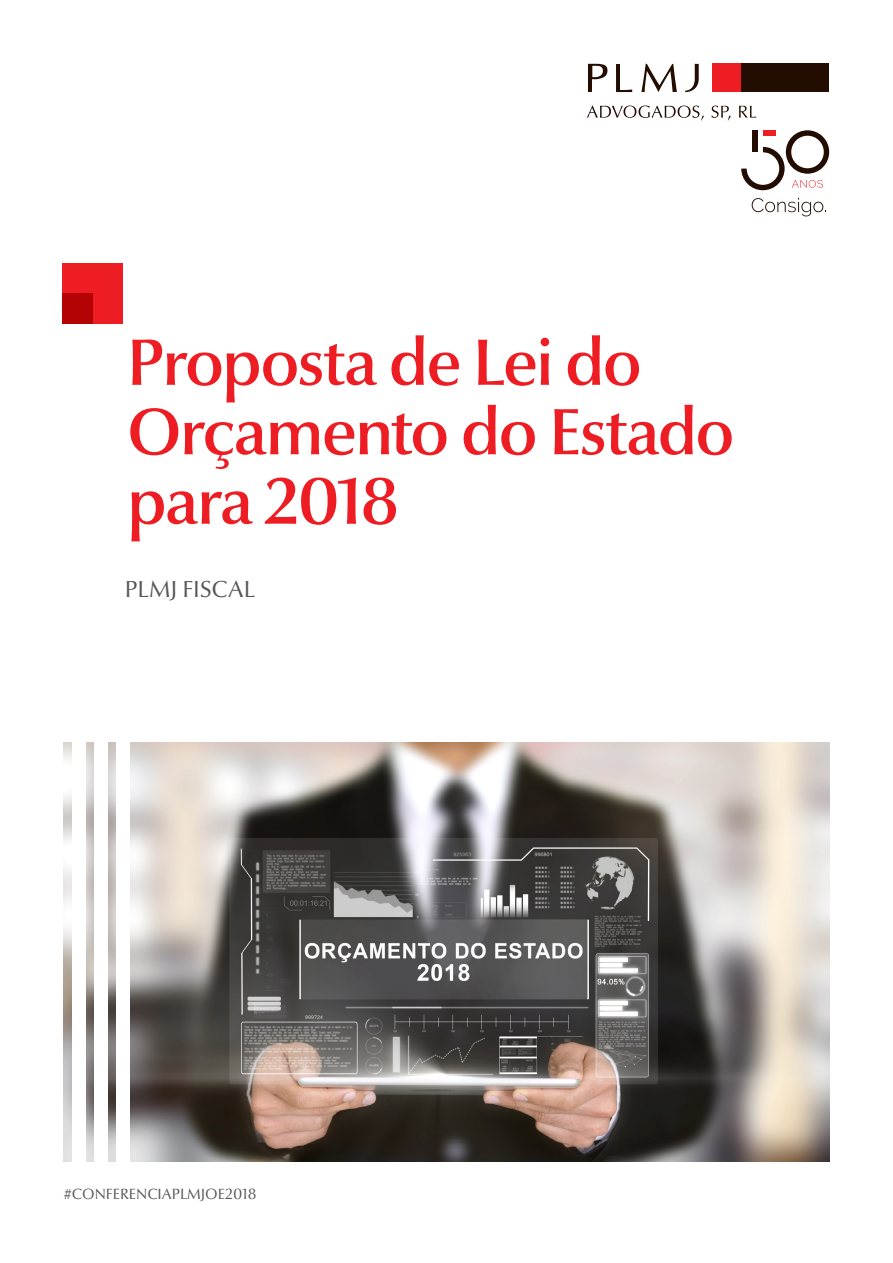
<style>
.page{position:relative;width:893px;height:1263px;background:#fff}
.page>*{position:absolute;margin:0;border:0;box-sizing:border-box;transform-origin:0 0}
.t1{font:600 66.15px/69.4px "Optima Nova LT";letter-spacing:-.035em;color:#ee1d23}
.t2{font:23.4px "Optima Nova LT";color:#57585a}
.t3{font:15px "Optima Nova LT";color:#57585a}
</style>
<div class="page">
<div style="left:62px;top:263px;width:61px;height:60px;background:#ee1d23"></div>
<div style="left:62px;top:293px;width:30px;height:30px;background:#b40305"></div>
<img style="left:64px;top:742px;width:765px;height:419px">
<div style="left:94px;top:733px;width:14px;height:433px;background:#fff"></div>
<div style="left:116px;top:733px;width:14px;height:433px;background:#fff"></div>
<div style="left:72px;top:733px;width:13px;height:433px;background:#fff"></div>
<svg style="left:741px;top:130px;width:88px;height:60px"></svg>
<svg style="left:752px;top:198px;width:74px;height:18px"></svg>
<div style="left:741px;top:64px;width:88px;height:28px;background:#230d02"></div>
<div style="left:713px;top:64px;width:28px;height:28px;background:#ee1d23"></div>
<svg style="left:588px;top:64px;width:111px;height:28px"></svg>
<svg style="left:587px;top:106px;width:117px;height:15px"></svg>
<svg style="left:711px;top:106px;width:20px;height:15px"></svg>
<svg style="left:739px;top:106px;width:17px;height:12px"></svg>
<p class="t1" style="left:127px;top:329px;width:610px">Proposta de Lei do<br>Orçamento do Estado para 2018</p>
<p class="t2" style="left:125px;top:575px;width:132px">PLMJ FISCAL</p>
<p class="t3" style="left:64px;top:1185px;width:194px">#CONFERENCIAPLMJOE2018</p>
</div>
